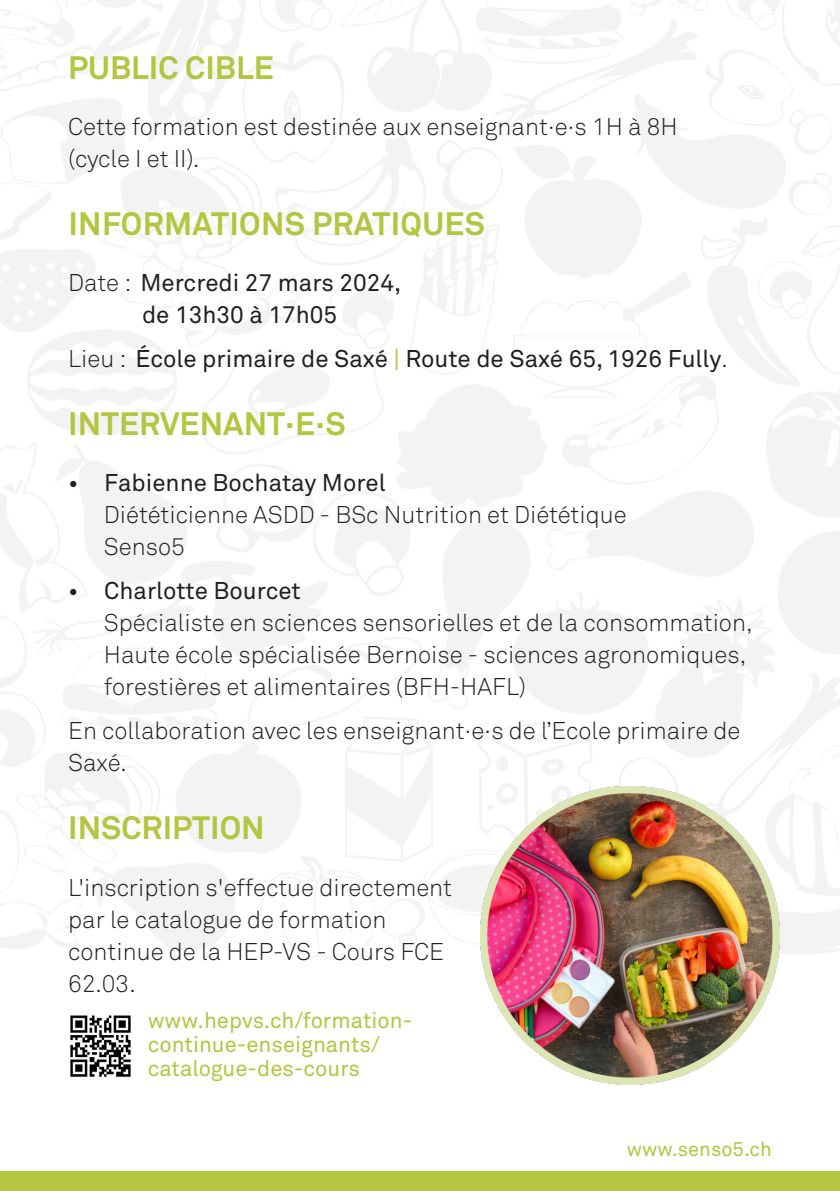
<style>
.page{position:relative;width:840px;height:1191px;background:#fff}
.page>*{position:absolute;margin:0;border:0;box-sizing:border-box;transform-origin:0 0}
.t1{font:700 32px "Akkurat Std";color:#b4c541}
.t2{font:300 24px/32px "Akkurat Std";color:#231f20}
.t3{font:24px/32px "Akkurat Std";color:#231f20;text-align:center}
.t4{font:22px/24px "Akkurat Std";color:#b4c541}
.t5{font:20px "Akkurat Std";color:#b4c541}
.s1{font-weight:300}
.s2{color:#b4c541}
</style>
<div class="page">
<div style="left:0;top:1172px;width:839px;height:19px;background:#b4c541"></div>
<img style="left:70px;top:1015px;width:61px;height:62px">
<img style="left:480px;top:786px;width:298px;height:298px">
<h1 class="t1" style="left:68px;top:54px;width:207px">PUBLIC CIBLE</h1>
<p class="t2" style="left:68px;top:112px;width:610px">Cette formation est destinée aux enseignant·e·s 1H à 8H (cycle I et II).</p>
<h1 class="t1" style="left:68px;top:210px;width:418px">INFORMATIONS PRATIQUES</h1>
<p class="t3" style="left:68px;top:268px;width:334px"><span class="s1">Date :</span> Mercredi 27 mars 2024, de 13h30 à 17h05</p>
<p class="t3" style="left:68px;top:344px;width:660px"><span class="s1">Lieu :</span> École primaire de Saxé <span class="s2">|</span> Route de Saxé 65, 1926 Fully<span class="s1">.</span></p>
<h1 class="t1" style="left:68px;top:410px;width:279px">INTERVENANT·E·S</h1>
<p class="t3" style="left:68px;top:468px;width:319px">• Fabienne Bochatay Morel</p>
<p class="t2" style="left:104px;top:500px;width:524px">Diététicienne ASDD - BSc Nutrition et Diététique<br>Senso5</p>
<p class="t3" style="left:68px;top:576px;width:234px">• Charlotte Bourcet</p>
<p class="t2" style="left:104px;top:608px;width:649px">Spécialiste en sciences sensorielles et de la consommation,<br>Haute école spécialisée Bernoise - sciences agronomiques, forestières et alimentaires (BFH-HAFL)</p>
<p class="t2" style="left:68px;top:716px;width:673px">En collaboration avec les enseignant·e·s de l’Ecole primaire de<br>Saxé.</p>
<h1 class="t1" style="left:68px;top:814px;width:198px">INSCRIPTION</h1>
<p class="t2" style="left:68px;top:872px;width:385px">L'inscription s'effectue directement par le catalogue de formation continue de la HEP-VS - Cours FCE<br>62.03.</p>
<p class="t4" style="left:148px;top:1009px;width:266px">www.hepvs.ch/formation&shy;continue-enseignants/ catalogue-des-cours</p>
<p class="t5" style="left:626px;top:1139px;width:147px">www.senso5.ch</p>
</div>
